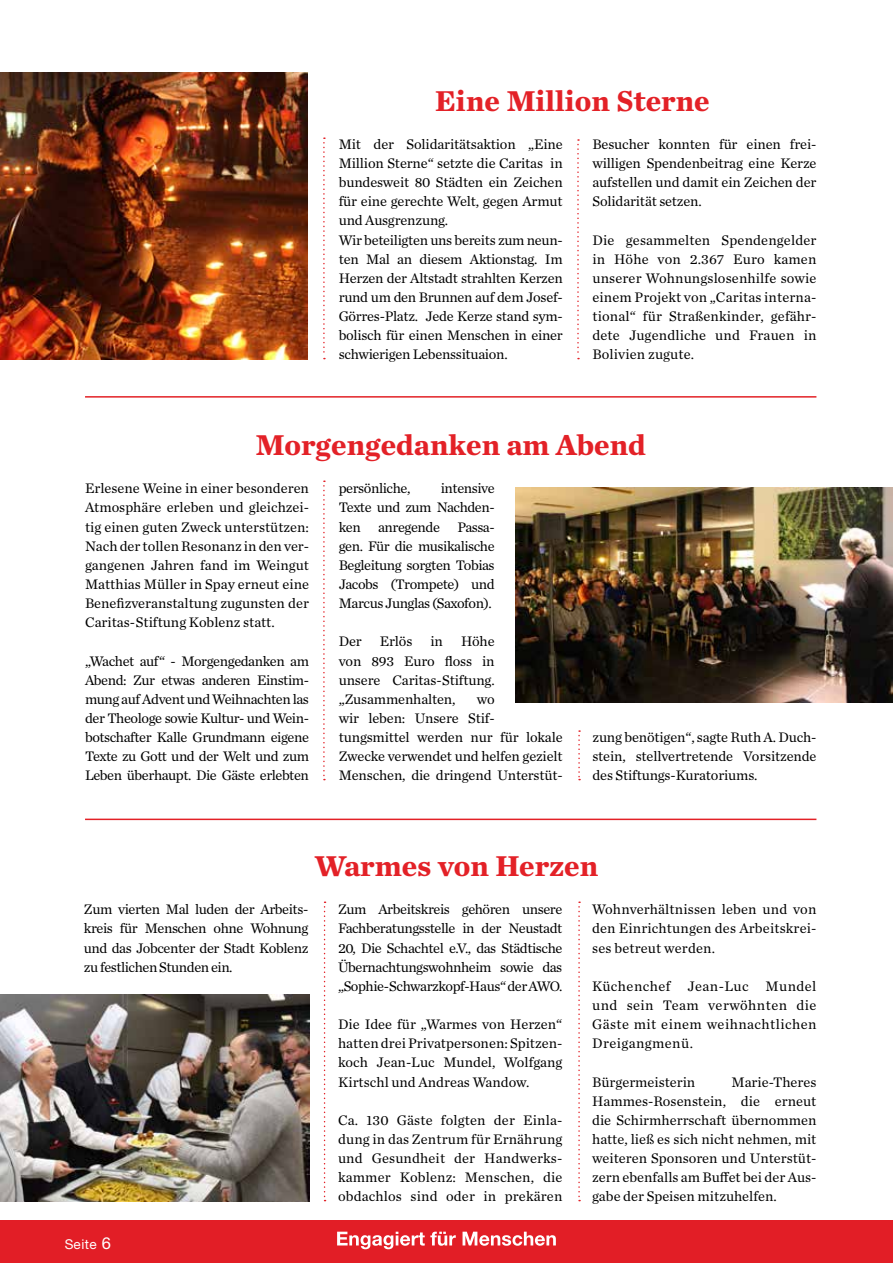
<style>
.page{position:relative;width:893px;height:1263px;background:#fff}
.page>*{position:absolute;margin:0;border:0;box-sizing:border-box;transform-origin:0 0}
.t1{font:700 30px "Chronicle Text G1";color:#e32127}
.t2{font:14.4px/19.2px "Chronicle Text G1";letter-spacing:-.01em;color:#000;text-align:justify}
.t3{font:14.4px "Chronicle Text G1";letter-spacing:-.03em;color:#000}
.t4{font:13.5px "Helvetica Neue";letter-spacing:.03em;color:#fff}
.s1{font-size:16.5px}
</style>
<div class="page">
<div style="left:0;top:1221px;width:893px;height:42px;background:#e21e26"></div>
<svg style="left:337px;top:1232px;width:119px;height:17px"></svg>
<svg style="left:463px;top:1232px;width:93px;height:14px"></svg>
<img style="left:516px;top:487px;width:377px;height:215px">
<img style="left:0;top:994px;width:309px;height:207px">
<hr style="left:85px;top:396px;width:731px;height:2px;background:#e32127">
<hr style="left:85px;top:819px;width:731px;height:1px;background:#e32127">
<svg style="left:323px;top:137px;width:2px;height:222px"></svg>
<svg style="left:577px;top:139px;width:2px;height:220px"></svg>
<svg style="left:323px;top:480px;width:2px;height:300px"></svg>
<svg style="left:578px;top:730px;width:2px;height:50px"></svg>
<svg style="left:324px;top:901px;width:2px;height:300px"></svg>
<svg style="left:578px;top:901px;width:2px;height:300px"></svg>
<img style="left:0;top:72px;width:307px;height:287px">
<h1 class="t1" style="left:435px;top:76px;width:276px">Eine Million Sterne</h1>
<p class="t2" style="left:339px;top:134px;width:225px;text-align:left">Mit der Solidaritätsaktion „Eine Million Sterne“ setzte die Caritas in bundesweit 80 Städten ein Zeichen für eine gerechte Welt, gegen Armut und Ausgrenzung.<br>Wir beteiligten uns bereits zum neun&shy;ten Mal an diesem Aktionstag. Im Herzen der Altstadt strahlten Kerzen rund um den Brunnen auf dem Josef-Görres-Platz. Jede Kerze stand sym&shy;bolisch für einen Menschen in einer schwierigen Lebenssituaion.</p>
<p class="t2" style="left:592px;top:134px;width:225px">Besucher konnten für einen frei&shy;willigen Spendenbeitrag eine Kerze aufstellen und damit ein Zeichen der Solidarität setzen.</p>
<p class="t2" style="left:592px;top:229px;width:225px">Die gesammelten Spendengelder in Höhe von 2.367 Euro kamen unserer Wohnungslosenhilfe sowie einem Projekt von „Caritas interna&shy;tional“ für Straßenkinder, gefähr&shy;dete Jugendliche und Frauen in Bolivien zugute.</p>
<h1 class="t1" style="left:256px;top:421px;width:392px">Morgengedanken am Abend</h1>
<p class="t2" style="left:85px;top:478px;width:225px">Erlesene Weine in einer besonderen Atmosphäre erleben und gleichzei&shy;tig einen guten Zweck unterstützen:<br>Nach der tollen Resonanz in den ver&shy;gangenen Jahren fand im Weingut Matthias Müller in Spay erneut eine Benefizveranstaltung zugunsten der Caritas-Stiftung Koblenz statt.</p>
<p class="t2" style="left:85px;top:650px;width:225px">„Wachet auf“ - Morgengedanken am Abend: Zur etwas anderen Einstim&shy;mung auf Advent und Weihnachten las der Theologe sowie Kultur- und Wein&shy;botschafter Kalle Grundmann eigene Texte zu Gott und der Welt und zum Leben überhaupt. Die Gäste erlebten</p>
<p class="t3" style="left:339px;top:478px;width:73px">persönliche,</p>
<p class="t2" style="left:339px;top:478px;width:157px;text-indent:102px">intensive Texte und zum Nachden&shy;ken anregende Passa&shy;gen. Für die musikalische Begleitung sorgten Tobias Jacobs (Trompete) und Marcus Junglas (Saxofon).</p>
<p class="t2" style="left:339px;top:631px;width:25px">Der</p>
<p class="t2" style="left:380px;top:631px;width:34px">Erlös</p>
<p class="t2" style="left:431px;top:631px;width:14px">in</p>
<p class="t2" style="left:339px;top:631px;width:157px;text-indent:122px">Höhe von 893 Euro floss in unsere Caritas-Stiftung. „Zusammenhalten,</p>
<p class="t2" style="left:339px;top:689px;width:225px;text-align:left;text-indent:138px">wo<br>wir leben: Unsere Stif&shy;tungsmittel werden nur für lokale<br>Zwecke verwendet und helfen gezielt<br>Menschen, die dringend Unterstüt-</p>
<p class="t2" style="left:592px;top:727px;width:225px">zung benötigen“, sagte Ruth A. Duch&shy;stein, stellvertretende Vorsitzende des Stiftungs-Kuratoriums.</p>
<h1 class="t1" style="left:315px;top:842px;width:285px">Warmes von Herzen</h1>
<p class="t2" style="left:84px;top:899px;width:226px">Zum vierten Mal luden der Arbeits&shy;kreis für Menschen ohne Wohnung und das Jobcenter der Stadt Koblenz zu festlichen Stunden ein.</p>
<p class="t2" style="left:338px;top:899px;width:226px">Zum Arbeitskreis gehören unsere Fachberatungsstelle in der Neustadt 20, Die Schachtel e.V., das Städtische Übernachtungswohnheim sowie das „Sophie-Schwarzkopf-Haus“ der AWO.</p>
<p class="t2" style="left:338px;top:1014px;width:226px">Die Idee für „Warmes von Herzen“ hatten drei Privatpersonen: Spitzen&shy;koch Jean-Luc Mundel, Wolfgang Kirtschl und Andreas Wandow.</p>
<p class="t2" style="left:338px;top:1109px;width:226px">Ca. 130 Gäste folgten der Einla&shy;dung in das Zentrum für Ernährung und Gesundheit der Handwerks&shy;kammer Koblenz: Menschen, die obdachlos sind oder in prekären</p>
<p class="t4" style="left:65px;top:1236px;width:48px">Seite <span class="s1">6</span></p>
<p class="t2" style="left:592px;top:899px;width:226px">Wohnverhältnissen leben und von den Einrichtungen des Arbeitskrei&shy;ses betreut werden.</p>
<p class="t2" style="left:592px;top:976px;width:226px">Küchenchef Jean-Luc Mundel und sein Team verwöhnten die Gäste mit einem weihnachtlichen Dreigangmenü.</p>
<p class="t2" style="left:592px;top:1071px;width:105px">Bürgermeisterin</p>
<p class="t2" style="left:592px;top:1071px;width:226px;text-indent:139px">Marie-Theres Hammes-Rosenstein, die erneut die Schirmherrschaft übernommen hatte, ließ es sich nicht nehmen, mit weiteren Sponsoren und Unterstüt&shy;zern ebenfalls am Buffet bei der Aus&shy;gabe der Speisen mitzuhelfen.</p>
</div>
